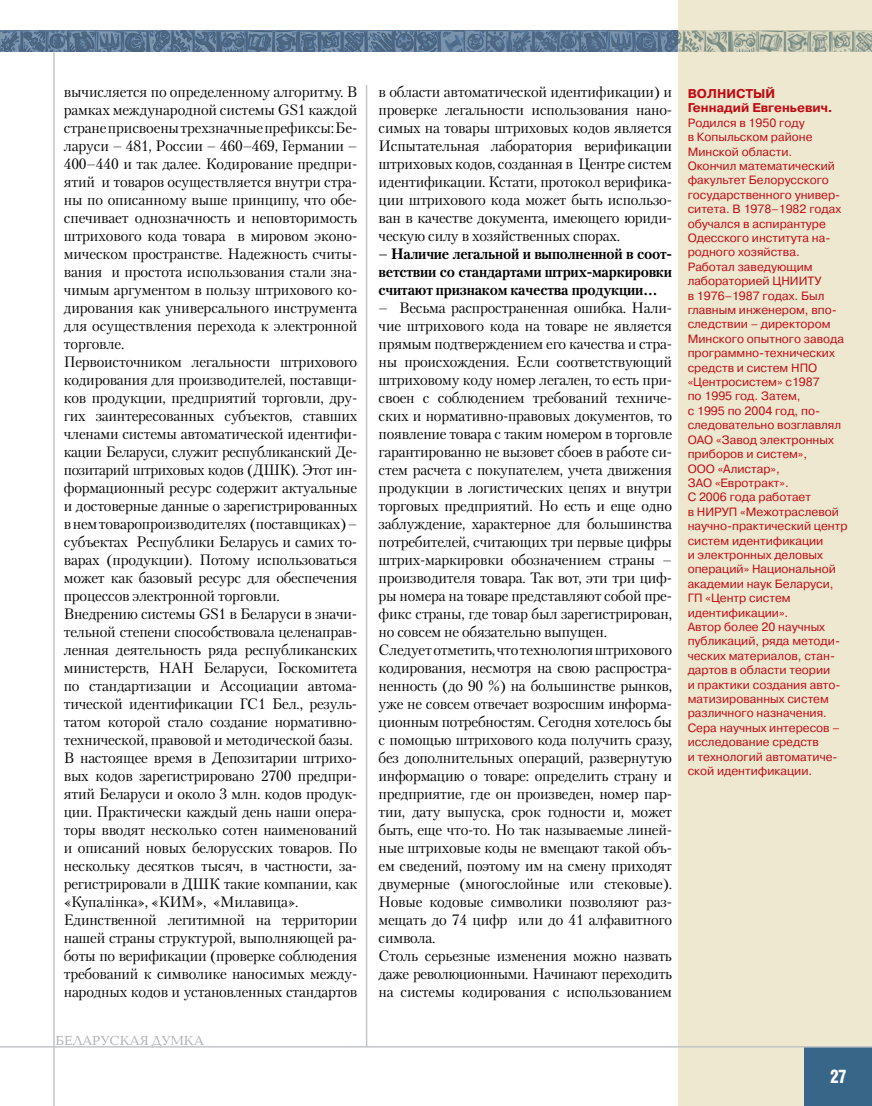
<style>
.page{position:relative;width:872px;height:1106px;background:#fff}
.page>*{position:absolute;margin:0;border:0;box-sizing:border-box;transform-origin:0 0}
.t1{font:700 18px "AG Letterica Cond L";color:#fff;scale:.9 1}
.t2{font:15px/18px "Petersburg C";letter-spacing:-.015em;color:#000}
.t3{font:700 15px/18px "Petersburg C";letter-spacing:-.015em;color:#000;text-align:justify}
.t4{font:13.5px "Baltica C";color:#aeafb2}
.t5{font:700 12.75px/14.4px "Pragmatica C";color:#c10c13}
.t6{font:12px/14.4px "Pragmatica C";color:#c10c13}
</style>
<div class="page">
<div style="left:678px;top:0;width:194px;height:1106px;background:#efe8d1"></div>
<hr style="left:53px;top:52px;width:2px;height:1054px;background:#c3c5c7">
<hr style="left:366px;top:85px;width:1px;height:961px;background:#c3c5c7">
<div style="left:804px;top:1047px;width:68px;height:59px;background:#386688"></div>
<svg style="left:0;top:31px;width:872px;height:21px;background:#6e8497"></svg>
<hr style="left:0;top:1046px;width:872px;height:1px;background:#c3c5c7">
<p class="t2" style="left:64px;top:82px;width:295px">вычисляется по определенному алгоритму. В рамках международной системы GS1 каждой стране присвоены трехзначные префиксы: Бе&shy;ларуси – 481, России – 460–469, Германии – 400–440 и так далее. Кодирование предпри&shy;ятий и товаров осуществляется внутри стра&shy;ны по описанному выше принципу, что обе&shy;спечивает однозначность и неповторимость штрихового кода товара в мировом эконо&shy;мическом пространстве. Надежность считы&shy;вания и простота использования стали зна&shy;чимым аргументом в пользу штрихового ко&shy;дирования как универсального инструмента для осуществления перехода к электронной торговле.<br>Первоисточником легальности штрихового кодирования для производителей, поставщи&shy;ков продукции, предприятий торговли, дру&shy;гих заинтересованных субъектов, ставших членами системы автоматической идентифи&shy;кации Беларуси, служит республиканский Де&shy;позитарий штриховых кодов (ДШК). Этот ин&shy;формационный ресурс содержит актуальные и достоверные данные о зарегистрированных в нем товаропроизводителях (поставщиках) – субъектах Республики Беларусь и самих то&shy;варах (продукции). Потому использоваться может как базовый ресурс для обеспечения процессов электронной торговли.<br>Внедрению системы GS1 в Беларуси в значи&shy;тельной степени способствовала целенаправ&shy;ленная деятельность ряда республиканских министерств, НАН Беларуси, Госкомитета по стандартизации и Ассоциации автома&shy;тической идентификации ГС1 Бел., резуль&shy;татом которой стало создание нормативно&shy;технической, правовой и методической базы.<br>В настоящее время в Депозитарии штрихо&shy;вых кодов зарегистрировано 2700 предпри&shy;ятий Беларуси и около 3 млн. кодов продук&shy;ции. Практически каждый день наши опера&shy;торы вводят несколько сотен наименований и описаний новых белорусских товаров. По нескольку десятков тысяч, в частности, за&shy;регистрировали в ДШК такие компании, как «Купалінка», «Ким», «Милавица».<br>Единственной легитимной на территории нашей страны структурой, выполняющей ра&shy;боты по верификации (проверке соблюдения требований к символике наносимых между&shy;народных кодов и установленных стандартов</p>
<p class="t2" style="left:378px;top:82px;width:295px;text-align:justify">в области автоматической идентификации) и проверке легальности использования нано&shy;симых на товары штриховых кодов является Испытательная лаборатория верификации штриховых кодов, созданная в Центре систем идентификации. Кстати, протокол верифика&shy;ции штрихового кода может быть использо&shy;ван в качестве документа, имеющего юриди&shy;ческую силу в хозяйственных спорах.</p>
<p class="t3" style="left:378px;top:244px;width:295px">– Наличие легальной и выполненной в соот&shy;ветствии со стандартами штрих-маркировки считают признаком качества продукции…</p>
<p class="t2" style="left:378px;top:298px;width:295px">– Весьма распространенная ошибка. Нали&shy;чие штрихового кода на товаре не является прямым подтверждением его качества и стра&shy;ны происхождения. Если соответствующий штриховому коду номер легален, то есть при&shy;своен с соблюдением требований техниче&shy;ских и нормативно-правовых документов, то появление товара с таким номером в торговле гарантированно не вызовет сбоев в работе си&shy;стем расчета с покупателем, учета движения продукции в логистических цепях и внутри торговых предприятий. Но есть и еще одно заблуждение, характерное для большинства потребителей, считающих три первые цифры штрих-маркировки обозначением страны – производителя товара. Так вот, эти три циф&shy;ры номера на товаре представляют собой пре&shy;фикс страны, где товар был зарегистрирован, но совсем не обязательно выпущен.<br>Следует отметить, что технология штрихового кодирования, несмотря на свою распростра&shy;ненность (до 90 %) на большинстве рынков, уже не совсем отвечает возросшим информа&shy;ционным потребностям. Сегодня хотелось бы с помощью штрихового кода получить сразу, без дополнительных операций, развернутую информацию о товаре: определить страну и предприятие, где он произведен, номер пар&shy;тии, дату выпуска, срок годности и, может быть, еще что-то. Но так называемые линей&shy;ные штриховые коды не вмещают такой объ&shy;ем сведений, поэтому им на смену приходят двумерные (многослойные или стековые).<br>Новые кодовые символики позволяют раз&shy;мещать до 74 цифр или до 41 алфавитного символа.<br>Столь серьезные изменения можно назвать даже революционными. Начинают переходить на системы кодирования с использованием</p>
<p class="t4" style="left:56px;top:1033px;width:150px">БЕЛАРУСКАЯ ДУМКА</p>
<p class="t5" style="left:687px;top:86px;width:147px">ВОЛ НИСТЫЙ<br>Геннадий Евгеньевич.</p>
<p class="t6" style="left:687px;top:115px;width:161px">Родился в 1950 году<br>в Копыльском районе<br>Минской области.<br>Окончил математический факультет Белорусского государственного универ&shy;ситета. В 1978–1982 годах обучался в аспирантуре<br>Одесского института на&shy;родного хозяйства.<br>Работал заведующим лабораторией ЦНИИТУ<br>в 1976–1987 годах. Был главным инженером, впо&shy;следствии – директором<br>Минского опытного завода программно-технических средств и систем НПО «Центросистем» с1987<br>по 1995 год. Затем,<br>с 1995 по 2004 год, по&shy;следовательно возглавлял<br>ОАО «Завод электронных приборов и систем»,<br>ООО «Алистар»,<br>ЗАО «Евротракт».<br>С 2006 года работает<br>в НИРУП «Межотраслевой научно-практический центр систем идентификации<br>и электронных деловых операций» Национальной академии наук Беларуси,<br>ГП «Центр систем идентификации».<br>Автор более 20 научных публикаций, ряда методи&shy;ческих материалов, стан&shy;дартов в области теории<br>и практики создания авто&shy;матизированных систем различного назначения.<br>Сера научных интересов – исследование средств<br>и технологий автоматиче&shy;ской идентификации.</p>
<p class="t1" style="left:830px;top:1065px;width:20px">27</p>
</div>
